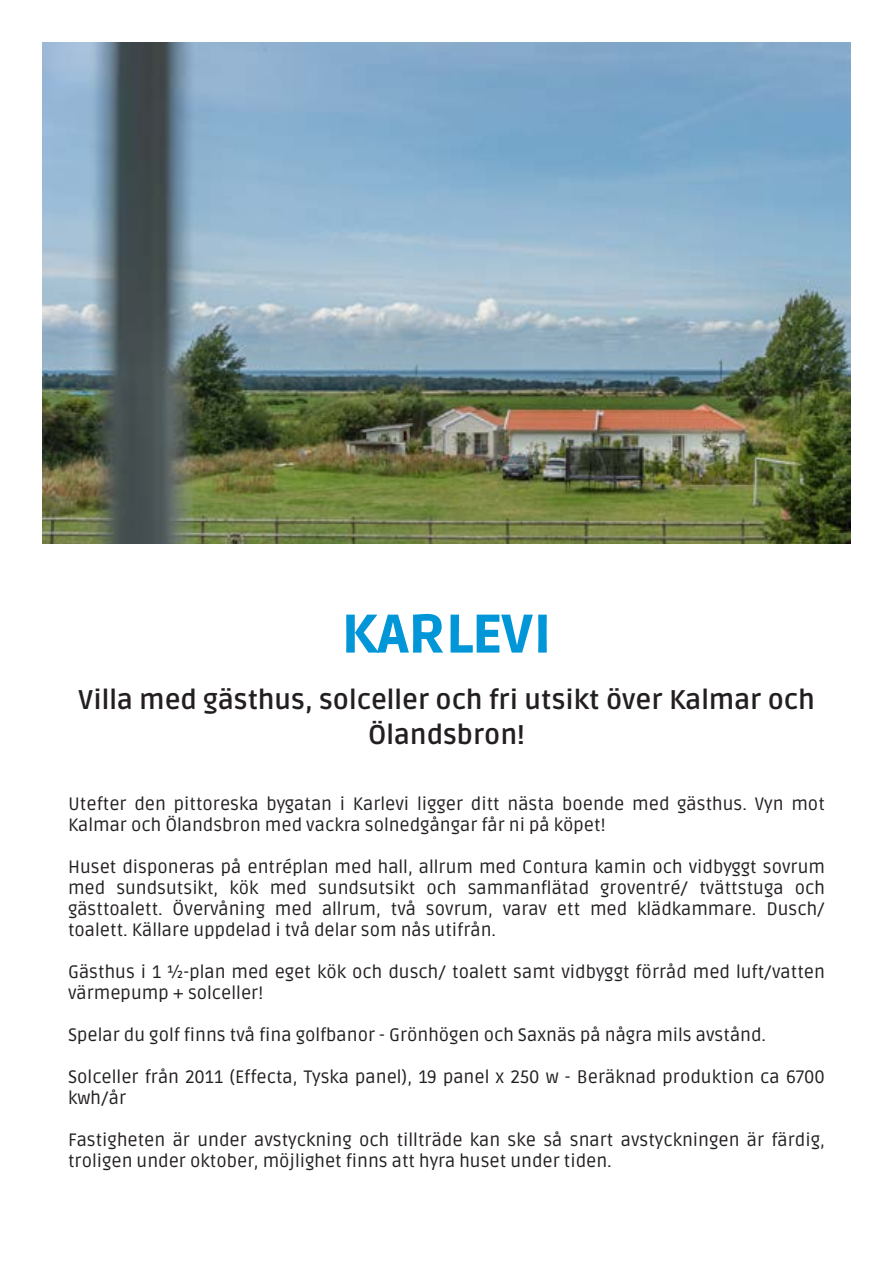
<style>
.page{position:relative;width:893px;height:1263px;background:#fff}
.page>*{position:absolute;margin:0;border:0;box-sizing:border-box;transform-origin:0 0}
.t1{font:900 54px "Ruda";color:#0096d7}
.t2{font:700 27px/34.5px "Ruda";color:#231f20;text-align:center}
.t3{font:18px/21px "Ruda";color:#231f20}
</style>
<div class="page">
<img style="left:43px;top:43px;width:807px;height:500px">
<h1 class="t1" style="left:342px;top:603px;width:211px">KARLEVI</h1>
<h2 class="t2" style="left:78px;top:683px;width:738px">Villa med gästhus, solceller och fri utsikt över Kalmar och<br>Ölandsbron!</h2>
<p class="t3" style="left:68px;top:793px;width:758px">Utefter den pittoreska bygatan i Karlevi ligger ditt nästa boende med gästhus. Vyn mot<br>Kalmar och Ölandsbron med vackra solnedgångar får ni på köpet!</p>
<p class="t3" style="left:68px;top:856px;width:758px;text-align:justify">Huset disponeras på entréplan med hall, allrum med Contura kamin och vidbyggt sovrum med sundsutsikt, kök med sundsutsikt och sammanflätad groventré/ tvättstuga och gästtoalett. Övervåning med allrum, två sovrum, varav ett med klädkammare. Dusch/ toalett. Källare uppdelad i två delar som nås utifrån.</p>
<p class="t3" style="left:68px;top:961px;width:758px">Gästhus i 1 ½‑plan med eget kök och dusch/ toalett samt vidbyggt förråd med luft/vatten värmepump + solceller!</p>
<p class="t3" style="left:68px;top:1024px;width:699px">Spelar du golf finns två fina golfbanor ‑ Grönhögen och Saxnäs på några mils avstånd.</p>
<p class="t3" style="left:68px;top:1066px;width:758px">Solceller från 2011 (Effecta, Tyska panel), 19 panel x 250 w ‑ Beräknad produktion ca 6700 kwh/år</p>
<p class="t3" style="left:68px;top:1129px;width:758px">Fastigheten är under avstyckning och tillträde kan ske så snart avstyckningen är färdig, troligen under oktober, möjlighet finns att hyra huset under tiden.</p>
</div>
